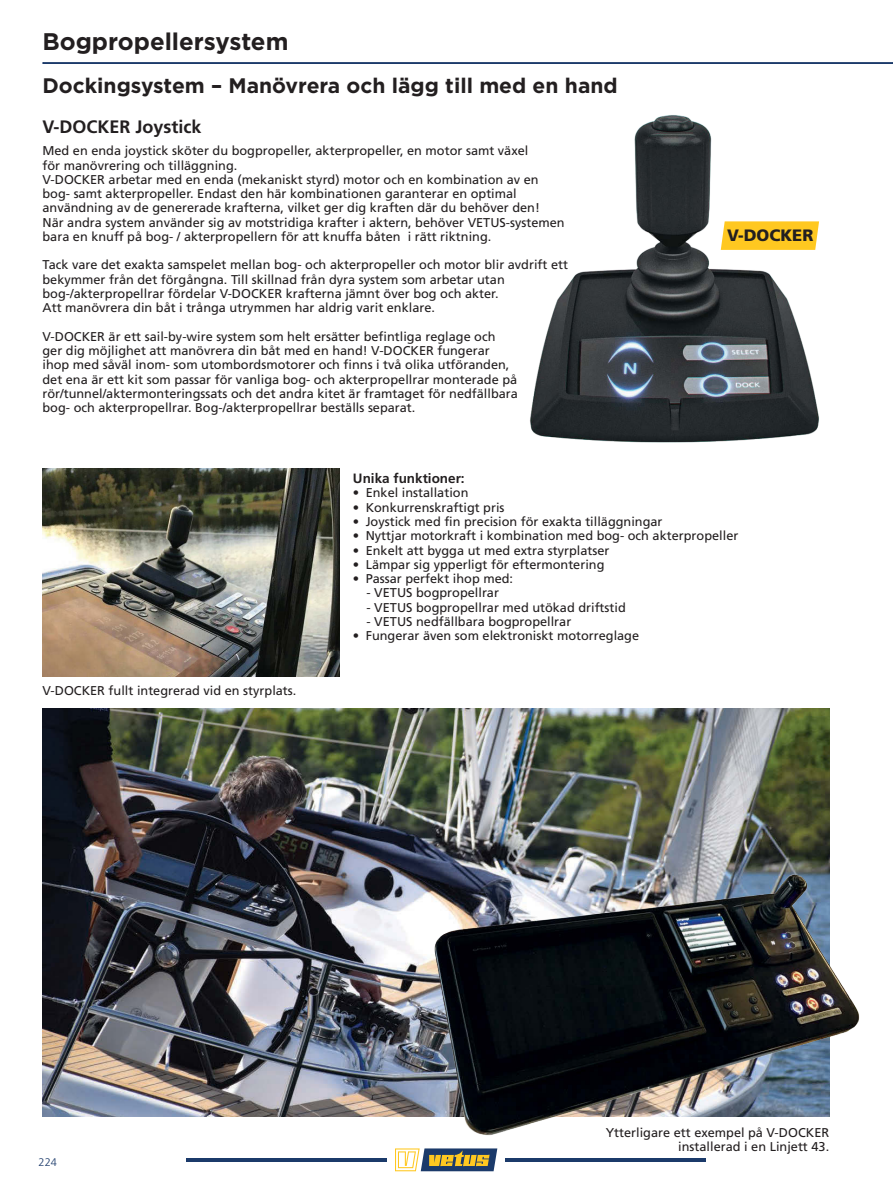
<style>
.page{position:relative;width:893px;height:1191px;background:#fff}
.page>*{position:absolute;margin:0;border:0;box-sizing:border-box;transform-origin:0 0}
.t1{font:700 24px "Gotham";color:#231f20}
.t2{font:700 21px "Gotham";color:#231f20}
.t3{font:700 18px "Frutiger LT Std";color:#231f20}
.t4{font:900 16.5px "Frutiger LT Std";color:#231f20}
.t5{font:700 13.5px "Frutiger LT Std";color:#231f20}
.t6{font:12.75px/14.2px "Frutiger LT Std";color:#231f20}
.t7{font:300 10.95px "Frutiger LT Std";color:#1b3a6a}
</style>
<div class="page">
<div style="left:43px;top:62px;width:850px;height:2px;border:1px solid #1b3a6a"></div>
<svg style="left:395px;top:1167px;width:100px;height:4px"></svg>
<hr style="left:186px;top:1158px;width:201px;height:4px;background:#1b3a6a">
<img style="left:530px;top:115px;width:289px;height:328px">
<svg style="left:721px;top:221px;width:98px;height:29px;background:#ffca2b"></svg>
<img style="left:43px;top:469px;width:297px;height:207px">
<img style="left:43px;top:708px;width:786px;height:408px">
<img style="left:356px;top:752px;width:504px;height:415px">
<h1 class="t1" style="left:43px;top:26px;width:247px">Bogpropellersystem</h1>
<h2 class="t2" style="left:43px;top:72px;width:577px">Dockingsystem – Manövrera och lägg till med en hand</h2>
<h3 class="t3" style="left:43px;top:116px;width:161px">V-DOCKER Joystick</h3>
<p class="t6" style="left:43px;top:144px;width:524px">Med en enda joystick sköter du bogpropeller, akterpropeller, en motor samt växel<br>för manövrering och tilläggning.<br>V-DOCKER arbetar med en enda (mekaniskt styrd) motor och en kombination av en bog- samt akterpropeller. Endast den här kombinationen garanterar en optimal användning av de genererade krafterna, vilket ger dig kraften där du behöver den!<br>När andra system använder sig av motstridiga krafter i aktern, behöver VETUS-systemen bara en knuff på bog- / akterpropellern för att knuffa båten i rätt riktning.</p>
<p class="t6" style="left:43px;top:258px;width:527px">Tack vare det exakta samspelet mellan bog- och akterpropeller och motor blir avdrift ett bekymmer från det förgångna. Till skillnad från dyra system som arbetar utan bog-/akterpropellrar fördelar V-DOCKER krafterna jämnt över bog och akter.<br>Att manövrera din båt i trånga utrymmen har aldrig varit enklare.</p>
<p class="t6" style="left:43px;top:329px;width:477px">V-DOCKER är ett sail-by-wire system som helt ersätter befintliga reglage och ger dig möjlighet att manövrera din båt med en hand! V-DOCKER fungerar ihop med såväl inom- som utombordsmotorer och finns i två olika utföranden, det ena är ett kit som passar för vanliga bog- och akterpropellrar monterade på rör/tunnel/aktermonteringssats och det andra kitet är framtaget för nedfällbara bog- och akterpropellrar. Bog-/akterpropellrar beställs separat.</p>
<p class="t4" style="left:727px;top:225px;width:88px">V-DOCKER</p>
<p class="t6" style="left:43px;top:684px;width:255px">V-DOCKER fullt integrerad vid en styrplats.</p>
<p class="t5" style="left:353px;top:470px;width:113px">Unika funktioner:</p>
<p class="t6" style="left:353px;top:486px;width:117px">• Enkel installation</p>
<p class="t6" style="left:353px;top:500px;width:153px">• Konkurrenskraftigt pris</p>
<p class="t6" style="left:353px;top:514px;width:311px">• Joystick med fin precision för exakta tilläggningar</p>
<p class="t6" style="left:353px;top:529px;width:387px">• Nyttjar motorkraft i kombination med bog- och akterpropeller</p>
<p class="t6" style="left:353px;top:543px;width:258px">• Enkelt att bygga ut med extra styrplatser</p>
<p class="t6" style="left:353px;top:557px;width:253px">• Lämpar sig ypperligt för eftermontering</p>
<p class="t6" style="left:353px;top:571px;width:162px">• Passar perfekt ihop med:</p>
<p class="t6" style="left:367px;top:586px;width:134px">- VETUS bogpropellrar</p>
<p class="t6" style="left:367px;top:600px;width:261px">- VETUS bogpropellrar med utökad driftstid</p>
<p class="t6" style="left:367px;top:614px;width:206px">- VETUS nedfällbara bogpropellrar</p>
<p class="t6" style="left:353px;top:628px;width:288px">• Fungerar även som elektroniskt motorreglage</p>
<p class="t7" style="left:39px;top:1155px;width:20px">224</p>
<p class="t6" style="left:606px;top:1125px;width:225px;text-align:right">Ytterligare ett exempel på V-DOCKER installerad i en Linjett 43.</p>
</div>
